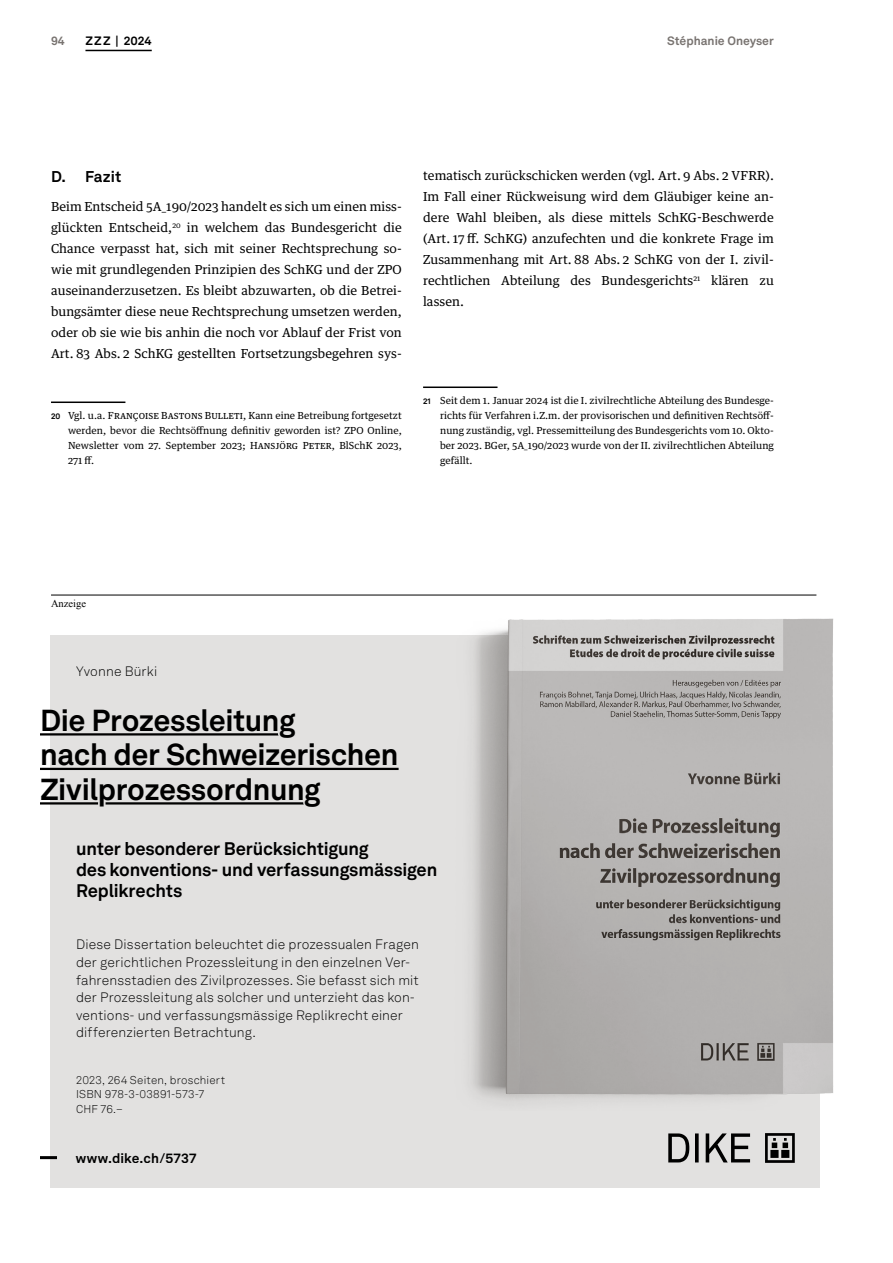
<style>
.page{position:relative;width:893px;height:1263px;background:#fff}
.page>*{position:absolute;margin:0;border:0;box-sizing:border-box;transform-origin:0 0}
.t1{font:700 30px/34.5px "Akkurat LLTT";letter-spacing:-.015em;color:#000}
.t2{font:700 18px/20.7px "Akkurat LLTT";letter-spacing:-.01em;color:#000}
.t3{font:700 15.45px "Akkurat LLTT";letter-spacing:.005em;color:#000}
.t4{font:300 13.5px/17.5px "Akkurat LLTT";letter-spacing:.01em;color:#000}
.t5{font:700 13.5px "Akkurat LLTT";letter-spacing:.015em;color:#000}
.t6{font:12.45px/21px "Guardian Text Egyp LG";letter-spacing:.005em;color:#000;text-align:justify}
.t7{font:700 12px "Akkurat LLTT";color:#787370}
.t8{font:700 12px "Akkurat LLTT";color:#000}
.t9{font:300 11.25px/14.7px "Akkurat LLTT";letter-spacing:.02em;color:#000}
.t10{font:10.5px "Times New Roman";color:#000}
.t11{font:9.75px/15px "Guardian Text Egyp LG";letter-spacing:.005em;color:#000;text-align:justify}
.s1{font-family:"Akkurat LLTT";font-weight:700;font-size:7.95px}
.s2{color:#fff}
</style>
<div class="page">
<hr style="left:85px;top:50px;width:67px;height:1px;background:#000">
<hr style="left:51px;top:401px;width:74px;height:2px;background:#000">
<hr style="left:423px;top:386px;width:74px;height:2px;background:#000">
<hr style="left:51px;top:595px;width:765px;height:1px;background:#000">
<div style="left:51px;top:635px;width:769px;height:553px;background:#e2e1e0"></div>
<svg style="left:668px;top:1133px;width:127px;height:30px"></svg>
<hr style="left:40px;top:1156px;width:17px;height:3px;background:#000">
<img style="left:471px;top:618px;width:363px;height:483px">
<hr style="left:40px;top:733px;width:256px;height:2px;background:#000">
<hr style="left:40px;top:768px;width:359px;height:2px;background:#000">
<hr style="left:40px;top:802px;width:281px;height:2px;background:#000">
<p class="t7" style="left:51px;top:32px;width:15px">94</p>
<p class="t8" style="left:85px;top:32px;width:68px">ZZZ | 2024</p>
<p class="t7" style="left:667px;top:32px;width:108px">Stéphanie Oneyser</p>
<p class="t3" style="left:51px;top:164px;width:72px">D. Fazit</p>
<p class="t6" style="left:51px;top:195px;width:352px">Beim Entscheid 5A_190/2023 handelt es sich um einen miss&shy;glückten Entscheid,<sup>20</sup> in welchem das Bundesgericht die Chance verpasst hat, sich mit seiner Rechtsprechung so&shy;wie mit grundlegenden Prinzipien des SchKG und der ZPO auseinanderzusetzen. Es bleibt abzuwarten, ob die Betrei&shy;bungsämter diese neue Rechtsprechung umsetzen werden, oder ob sie wie bis anhin die noch vor Ablauf der Frist von Art. 83 Abs. 2 SchKG gestellten Fortsetzungsbegehren sys-</p>
<p class="t11" style="left:68px;top:407px;width:335px;text-indent:-17px"><span class="s1">20</span> Vgl. u.a. Françoise Bastons Bulleti, Kann eine Betreibung fortgesetzt werden, bevor die Rechtsöffnung definitiv geworden ist? ZPO Online, Newsletter vom 27. September 2023; Hansjörg Peter, BlSchK 2023, 271 ff.</p>
<p class="t6" style="left:423px;top:164px;width:352px;text-align:left">tematisch zurückschicken werden (vgl. Art. 9 Abs. 2 VFRR).<br>Im Fall einer Rückweisung wird dem Gläubiger keine an&shy;dere Wahl bleiben, als diese mittels SchKG-Beschwerde (Art. 17 ff. SchKG) anzufechten und die konkrete Frage im Zusammenhang mit Art. 88 Abs. 2 SchKG von der I. zivil&shy;rechtlichen Abteilung des Bundesgerichts<sup>21</sup> klären zu lassen.</p>
<p class="t11" style="left:440px;top:392px;width:335px;text-indent:-17px"><span class="s1">21</span> Seit dem 1. Januar 2024 ist die I. zivilrechtliche Abteilung des Bundesge&shy;richts für Verfahren i.Z.m. der provisorischen und definitiven Rechtsöff&shy;nung zuständig, vgl. Pressemitteilung des Bundesgerichts vom 10. Okto&shy;ber 2023. BGer, 5A_190/2023 wurde von der II. zivilrechtlichen Abteilung gefällt.</p>
<p class="t10" style="left:51px;top:596px;width:36px">Anzeige</p>
<p class="t4" style="left:76px;top:662px;width:83px">Yvonne Bürki</p>
<h1 class="t1" style="left:40px;top:701px;width:360px">Die Prozessleitun<span class="s2">g<br></span>nach der Schweizerischen<br>Zivil<span class="s2">p</span>rozessordnun<span class="s2">g</span></h1>
<h2 class="t2" style="left:76px;top:838px;width:363px">unter besonderer Berücksichtigung<br>des konventions- und verfassungsmässigen<br>Replikrechts</h2>
<p class="t4" style="left:76px;top:935px;width:344px">Diese Dissertation beleuchtet die prozessualen Fragen der gerichtlichen Prozessleitung in den einzelnen Ver&shy;fahrensstadien des Zivilprozesses. Sie befasst sich mit der Prozessleitung als solcher und unterzieht das kon&shy;ventions- und verfassungsmässige Replikrecht einer differenzierten Betrachtung.</p>
<p class="t9" style="left:76px;top:1072px;width:150px">2023, 264 Seiten, broschiert<br>ISBN 978-3-03891-573-7<br>CHF 76.–</p>
<p class="t5" style="left:76px;top:1147px;width:122px">www.dike.ch/5737</p>
</div>
